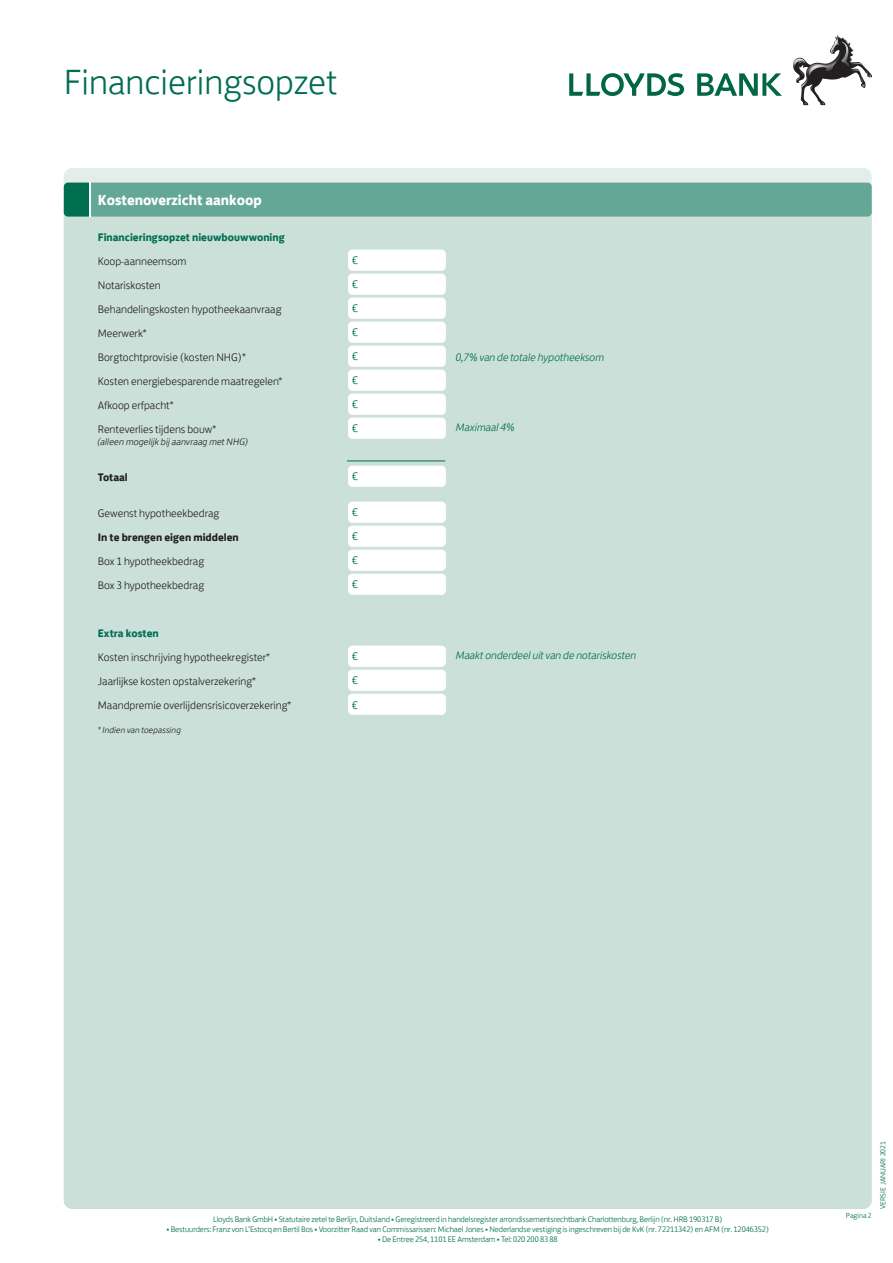
<style>
.page{position:relative;width:893px;height:1263px;background:#fff}
.page>*{position:absolute;margin:0;border:0;box-sizing:border-box;transform-origin:0 0}
.t1{font:300 36px "Lloyds Bank Jack";color:#006e51}
.t2{font:700 15px "Lloyds Bank Jack";color:#fff}
.t3{font:300 11.25px "Lloyds Bank Jack";color:#231f20}
.t4{font:italic 300 11.25px "Lloyds Bank Jack";letter-spacing:-.01em;color:#006e51}
.t5{font:700 11.25px "Lloyds Bank Jack";color:#006e51}
.t6{font:700 11.25px "Lloyds Bank Jack";color:#231f20}
.t7{font:300 11.25px "Lloyds Bank Jack";color:#006e51}
.t8{font:italic 300 9.75px "Lloyds Bank Jack";color:#231f20}
.t9{font:italic 300 9px "Lloyds Bank Jack";color:#231f20}
.t10{font:300 8.25px "Lloyds Bank Jack";letter-spacing:-.01em;color:#006e51}
.t11{font:300 7.5px "Lloyds Bank Jack";color:#006e51}
</style>
<div class="page">
<svg style="left:569px;top:73px;width:115px;height:23px"></svg>
<svg style="left:697px;top:73px;width:85px;height:23px"></svg>
<img style="left:793px;top:36px;width:46px;height:47px">
<svg style="left:794px;top:40px;width:56px;height:35px"></svg>
<div style="left:64px;top:198px;width:808px;height:1011px;background:#cbe0d9;border-radius:9px"></div>
<div style="left:64px;top:183px;width:808px;height:34px;background:#64a796"></div>
<hr style="left:89px;top:183px;width:2px;height:34px;background:#fff">
<div style="left:348px;top:250px;width:98px;height:21px;background:#fff;border-radius:4px"></div>
<div style="left:348px;top:274px;width:98px;height:21px;background:#fff;border-radius:4px"></div>
<div style="left:348px;top:298px;width:98px;height:21px;background:#fff;border-radius:4px"></div>
<div style="left:348px;top:322px;width:98px;height:21px;background:#fff;border-radius:4px"></div>
<div style="left:348px;top:346px;width:98px;height:21px;background:#fff;border-radius:4px"></div>
<div style="left:348px;top:370px;width:98px;height:21px;background:#fff;border-radius:4px"></div>
<div style="left:348px;top:394px;width:98px;height:21px;background:#fff;border-radius:4px"></div>
<div style="left:348px;top:418px;width:98px;height:21px;background:#fff;border-radius:4px"></div>
<div style="left:348px;top:466px;width:98px;height:21px;background:#fff;border-radius:4px"></div>
<div style="left:348px;top:502px;width:98px;height:21px;background:#fff;border-radius:4px"></div>
<div style="left:348px;top:526px;width:98px;height:21px;background:#fff;border-radius:4px"></div>
<div style="left:348px;top:550px;width:98px;height:21px;background:#fff;border-radius:4px"></div>
<div style="left:348px;top:574px;width:98px;height:21px;background:#fff;border-radius:4px"></div>
<div style="left:348px;top:646px;width:98px;height:21px;background:#fff;border-radius:4px"></div>
<div style="left:348px;top:670px;width:98px;height:21px;background:#fff;border-radius:4px"></div>
<div style="left:348px;top:694px;width:98px;height:21px;background:#fff;border-radius:4px"></div>
<hr style="left:347px;top:461px;width:98px;height:1px;background:#006e51">
<h1 class="t1" style="left:64px;top:54px;width:275px">Financieringsopzet</h1>
<h2 class="t2" style="left:98px;top:187px;width:165px">Kostenoverzicht aankoop</h2>
<p class="t5" style="left:98px;top:228px;width:188px">Financieringsopzet nieuwbouwwoning</p>
<p class="t3" style="left:98px;top:252px;width:90px">Koop-aanneemsom</p>
<p class="t7" style="left:352px;top:252px;width:7px">€</p>
<p class="t3" style="left:98px;top:276px;width:65px">Notariskosten</p>
<p class="t7" style="left:352px;top:276px;width:7px">€</p>
<p class="t3" style="left:98px;top:300px;width:185px">Behandelingskosten hypotheekaanvraag</p>
<p class="t7" style="left:352px;top:300px;width:7px">€</p>
<p class="t3" style="left:98px;top:324px;width:51px">Meerwerk*</p>
<p class="t7" style="left:352px;top:324px;width:7px">€</p>
<p class="t3" style="left:98px;top:348px;width:150px">Borgtochtprovisie (kosten NHG)*</p>
<p class="t7" style="left:352px;top:348px;width:7px">€</p>
<p class="t3" style="left:98px;top:372px;width:186px">Kosten energiebesparende maatregelen*</p>
<p class="t7" style="left:352px;top:372px;width:7px">€</p>
<p class="t3" style="left:98px;top:396px;width:77px">Afkoop erfpacht*</p>
<p class="t7" style="left:352px;top:396px;width:7px">€</p>
<p class="t3" style="left:98px;top:420px;width:120px">Renteverlies tijdens bouw*</p>
<p class="t7" style="left:352px;top:420px;width:7px">€</p>
<p class="t8" style="left:98px;top:434px;width:152px">(alleen mogelijk bij aanvraag met NHG)</p>
<p class="t6" style="left:98px;top:468px;width:32px">Totaal</p>
<p class="t7" style="left:352px;top:468px;width:7px">€</p>
<p class="t3" style="left:98px;top:504px;width:123px">Gewenst hypotheekbedrag</p>
<p class="t7" style="left:352px;top:504px;width:7px">€</p>
<p class="t6" style="left:98px;top:528px;width:143px">In te brengen eigen middelen</p>
<p class="t7" style="left:352px;top:528px;width:7px">€</p>
<p class="t3" style="left:98px;top:552px;width:108px">Box 1 hypotheekbedrag</p>
<p class="t7" style="left:352px;top:552px;width:7px">€</p>
<p class="t3" style="left:98px;top:576px;width:108px">Box 3 hypotheekbedrag</p>
<p class="t7" style="left:352px;top:576px;width:7px">€</p>
<p class="t5" style="left:98px;top:624px;width:62px">Extra kosten</p>
<p class="t3" style="left:98px;top:648px;width:174px">Kosten inschrijving hypotheekregister*</p>
<p class="t7" style="left:352px;top:648px;width:7px">€</p>
<p class="t3" style="left:98px;top:672px;width:160px">Jaarlijkse kosten opstalverzekering*</p>
<p class="t7" style="left:352px;top:672px;width:7px">€</p>
<p class="t3" style="left:98px;top:696px;width:195px">Maandpremie overlijdensrisicoverzekering*</p>
<p class="t7" style="left:352px;top:696px;width:7px">€</p>
<p class="t9" style="left:98px;top:723px;width:85px">* Indien van toepassing</p>
<p class="t4" style="left:456px;top:349px;width:150px">0,7% van de totale hypotheeksom</p>
<p class="t4" style="left:456px;top:419px;width:61px">Maximaal 4%</p>
<p class="t4" style="left:456px;top:646px;width:182px">Maakt onderdeel uit van de notariskosten</p>
<p class="t10" style="left:213px;top:1213px;width:511px">Lloyds Bank GmbH • Statutaire zetel te Berlijn, Duitsland • Geregistreerd in handelsregister arrondissementsrechtbank Charlottenburg, Berlijn (nr. HRB 190317 B)</p>
<p class="t10" style="left:166px;top:1223px;width:604px">• Bestuurders: Franz von L‘Estocq en Bertil Bos • Voorzitter Raad van Commissarissen: Michael Jones • Nederlandse vestiging is ingeschreven bij de KvK (nr. 72211342) en AFM (nr. 12046352)</p>
<p class="t10" style="left:378px;top:1233px;width:181px">• De Entree 254, 1101 EE Amsterdam • Tel: 020 200 83 88</p>
<p class="t11" style="left:846px;top:1209px;width:27px">Pagina 2</p>
<p class="t11" style="left:877px;top:1209px;width:69px;rotate:-90deg">VERSIE JANUARI 2021</p>
</div>
